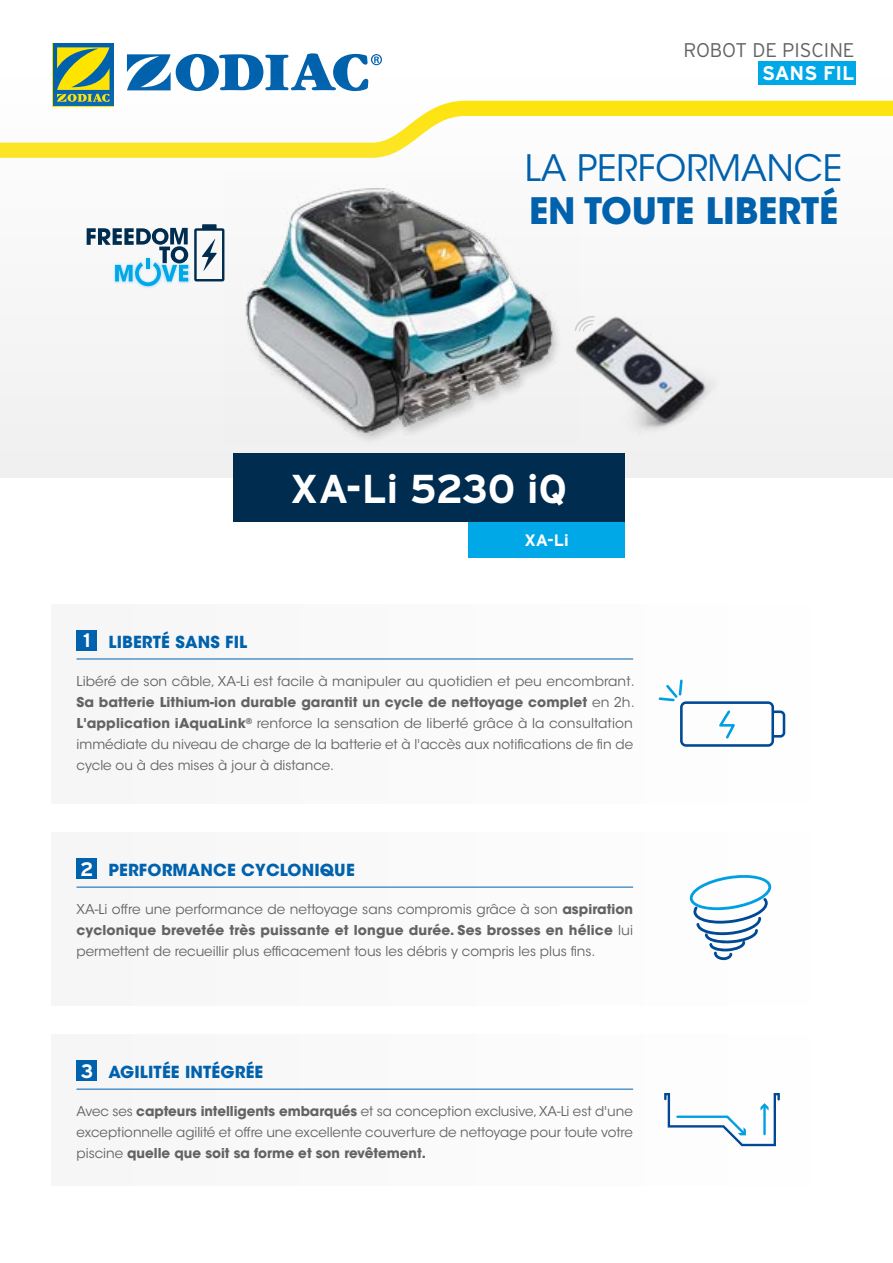
<style>
.page{position:relative;width:893px;height:1263px;background:#fff}
.page>*{position:absolute;margin:0;border:0;box-sizing:border-box;transform-origin:0 0}
.t1{font:700 40.2px "Interstate";letter-spacing:-.005em;color:#fff}
.t2{font:700 36.15px "ITC Avant Garde Std";color:#0061ad}
.t3{font:36.15px "ITC Avant Garde Std";color:#0061ad}
.t4{font:300 19.8px "Interstate";color:#646363}
.t5{font:700 19.8px "Interstate";color:#fff}
.t6{font:700 16.5px "ITC Avant Garde Std";letter-spacing:.01em;color:#0061ad}
.t7{font:700 16.5px "Interstate";color:#fff}
.t8{font:13.5px/21px "ITC Avant Garde Std";color:#646363;text-align:justify}
.s1{font-family:"Interstate";font-size:19.5px;color:#fff}
.s2{font-weight:700}
</style>
<div class="page">
<svg style="left:127px;top:53px;width:255px;height:25px"></svg>
<div style="left:53px;top:43px;width:60px;height:63px;background:#0061ad"></div>
<svg style="left:57px;top:47px;width:53px;height:31px"></svg>
<div style="left:51px;top:1034px;width:763px;height:152px;background:#fafafa"></div>
<div style="left:51px;top:832px;width:763px;height:174px;background:#fafafa"></div>
<svg style="left:689px;top:875px;width:83px;height:85px"></svg>
<svg style="left:664px;top:1093px;width:116px;height:53px"></svg>
<div style="left:51px;top:604px;width:763px;height:200px;background:#fafafa"></div>
<svg style="left:659px;top:679px;width:126px;height:68px"></svg>
<svg style="left:0;top:78px;width:893px;height:400px"></svg>
<div style="left:589px;top:324px;width:159px;height:134px;background:#f1f1f1"></div>
<img style="left:578px;top:313px;width:138px;height:121px">
<svg style="left:578px;top:315px;width:17px;height:17px"></svg>
<svg style="left:194px;top:224px;width:30px;height:57px"></svg>
<div style="left:133px;top:260px;width:30px;height:29px;background:#9cd7f7;opacity:.89"></div>
<div style="left:177px;top:263px;width:13px;height:21px;background:#9cd7f7;opacity:.89"></div>
<svg style="left:87px;top:228px;width:101px;height:58px"></svg>
<div style="left:468px;top:522px;width:157px;height:36px;background:#00a8e8"></div>
<div style="left:233px;top:453px;width:392px;height:69px;background:#002c50"></div>
<img style="left:224px;top:172px;width:354px;height:273px">
<div style="left:758px;top:61px;width:98px;height:24px;background:#00a8e7"></div>
<hr style="left:77px;top:659px;width:556px;height:1px;background:#0061ad">
<div style="left:77px;top:630px;width:20px;height:21px;background:#0061ad"></div>
<hr style="left:77px;top:1089px;width:556px;height:1px;background:#0061ad">
<div style="left:77px;top:1060px;width:20px;height:21px;background:#0061ad"></div>
<hr style="left:77px;top:887px;width:556px;height:1px;background:#0061ad">
<div style="left:77px;top:858px;width:20px;height:21px;background:#0061ad"></div>
<h3 class="t4" style="left:683px;top:39px;width:173px">ROBOT DE PISCINE</h3>
<h3 class="t5" style="left:762px;top:62px;width:94px">SANS FIL</h3>
<h2 class="t3" style="left:525px;top:146px;width:319px">LA PERFORMANCE</h2>
<h2 class="t2" style="left:529px;top:188px;width:311px">EN TOUTE LIBERTÉ</h2>
<h1 class="t1" style="left:290px;top:467px;width:279px">XA-Li 5230 iQ</h1>
<p class="t7" style="left:524px;top:531px;width:46px">XA-Li</p>
<p class="t6" style="left:83px;top:631px;width:166px"><span class="s1">1</span> LIBERTÉ SANS FIL</p>
<p class="t8" style="left:77px;top:671px;width:560px;text-align:left">Libéré de son câble, XA-Li est facile à manipuler au quotidien et peu encombrant.<br><span class="s2">Sa batterie Lithium-ion durable garantit un cycle de nettoyage complet</span> en 2h.<br><span class="s2">L'application iAquaLink</span><sup>®</sup> renforce la sensation de liberté grâce à la consultation immédiate du niveau de charge de la batterie et à l'accès aux notifications de fin de cycle ou à des mises à jour à distance.</p>
<p class="t6" style="left:80px;top:859px;width:276px"><span class="s1">2</span> PERFORMANCE CYCLONIQUE</p>
<p class="t8" style="left:77px;top:899px;width:558px">XA-Li offre une performance de nettoyage sans compromis grâce à son <span class="s2">aspiration cyclonique brevetée très puissante et longue durée. Ses brosses en hélice</span> lui permettent de recueillir plus efficacement tous les débris y compris les plus fins.</p>
<p class="t6" style="left:81px;top:1061px;width:184px"><span class="s1">3</span> AGILITÉE INTÉGRÉE</p>
<p class="t8" style="left:77px;top:1101px;width:558px">Avec ses <span class="s2">capteurs intelligents embarqués</span> et sa conception exclusive, XA-Li est d'une exceptionnelle agilité et offre une excellente couverture de nettoyage pour toute votre piscine <span class="s2">quelle que soit sa forme et son revêtement.</span></p>
</div>
